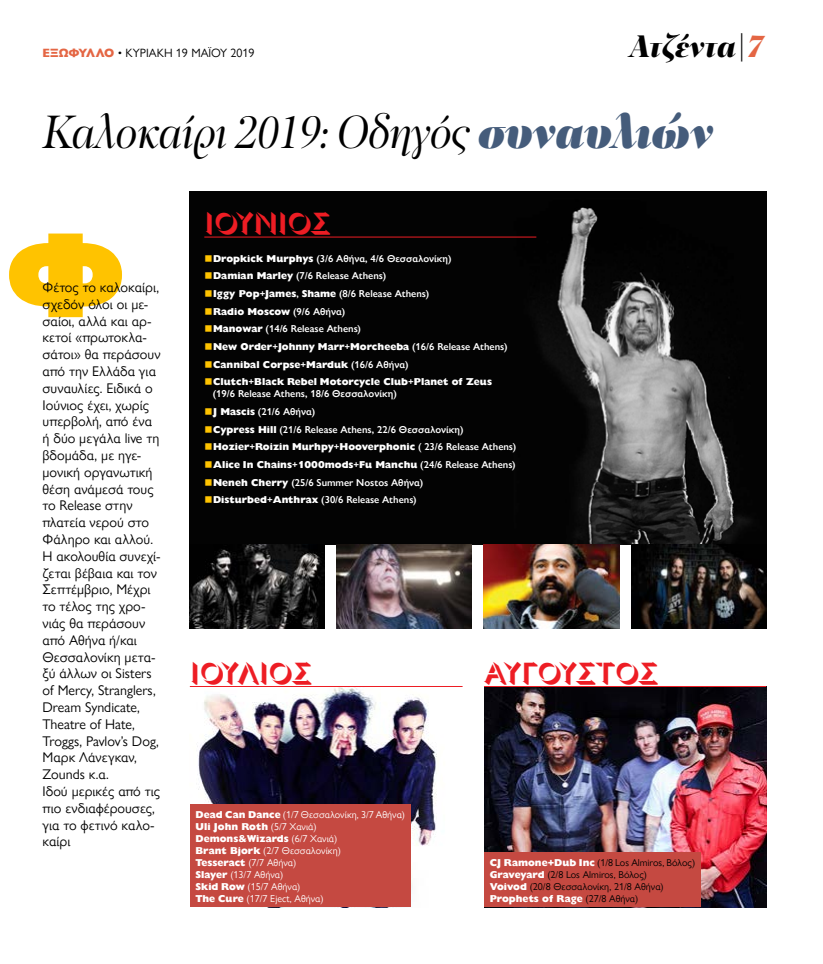
<style>
.page{position:relative;width:823px;height:964px;background:#fff}
.page>*{position:absolute;margin:0;border:0;box-sizing:border-box;transform-origin:0 0}
.t1{font:italic 48px "PF Regal Display Pro";letter-spacing:-.02em;color:#000;scale:.96 1}
.t2{font:italic 900 32px "PF Regal Display Pro";color:#000}
.t3{font:300 30px "Gill Sans Nova Shadowed";letter-spacing:-.015em;color:#ed1d24}
.t4{font:14px/16.8px "Gill Sans Nova";color:#000}
.t5{font:12px "Gill Sans Nova";color:#000}
.t6{font:800 10px/12px "Gill Sans Nova";color:#fff}
.t7{font:600 10px "Gill Sans Nova";color:#fff}
.t8{font:10px/12px "Gill Sans Nova";color:#fff}
.t9{font:10px/12px "Gill Sans Nova";color:#000}
.s1{font-weight:800;color:#e46644}
.s2{color:#e46644}
.s3{font-family:"PF Regal Display Pro U Black";color:#455c7b}
.s4{font-family:"PFDIN Serif";font-weight:900;color:#ffc300}
.s5{font-weight:800}
.s6{font-weight:600}
.s7{font-weight:800;color:#fff}
</style>
<div class="page">
<svg style="left:9px;top:233px;width:113px;height:84px"></svg>
<img style="left:484px;top:687px;width:281px;height:220px">
<img style="left:197px;top:687px;width:240px;height:220px">
<div style="left:484px;top:852px;width:216px;height:55px;background:#c54941"></div>
<div style="left:190px;top:804px;width:220px;height:103px;background:#c54941"></div>
<img style="left:189px;top:192px;width:576px;height:352px">
<hr style="left:204px;top:237px;width:332px;height:1px;background:#ed1d24">
<img style="left:190px;top:544px;width:134px;height:84px">
<img style="left:336px;top:544px;width:135px;height:84px">
<img style="left:483px;top:544px;width:135px;height:84px">
<img style="left:630px;top:544px;width:135px;height:84px">
<hr style="left:190px;top:686px;width:272px;height:1px;background:#ed1d24">
<hr style="left:483px;top:686px;width:282px;height:1px;background:#ed1d24">
<p class="t5" style="left:43px;top:45px;width:213px"><span class="s1">ΕΞΩΦΥΛΛΟ</span> • ΚΥΡΙΑΚΗ 19 ΜΑΪΟΥ 2019</p>
<h2 class="t2" style="left:628px;top:26px;width:137px">Ατζέντα|<span class="s2">7</span></h2>
<h1 class="t1" style="left:43px;top:105px;width:700px">Καλοκαίρι 2019: Οδηγός <span class="s3">συναυλιών</span></h1>
<p class="t4" style="left:43px;top:279px;width:119px">Φέτος το καλοκαίρι, σχεδόν όλοι οι με&shy;σαίοι, αλλά και αρ&shy;κετοί «πρωτοκλα&shy;σάτοι» θα περάσουν από την Ελλάδα για συναυλίες. Ειδικά ο<br>Ιούνιος έχει, χωρίς υπερβολή, από ένα ή δύο μεγάλα live τη βδομάδα, με ηγε&shy;μονική οργανωτική θέση ανάμεσά τους το Release στην πλατεία νερού στο<br>Φάληρο και αλλού.<br>Η ακολουθία συνεχί&shy;ζεται βέβαια και τον<br>Σεπτέμβριο, Μέχρι το τέλος της χρο&shy;νιάς θα περάσουν από Αθήνα ή/και<br>Θεσσαλονίκη μετα&shy;ξύ άλλων οι Sisters of Mercy, Stranglers,<br>Dream Syndicate,<br>Theatre of Hate,<br>Troggs, Pavlov’s Dog,<br>Μαρκ Λάνεγκαν,<br>Zounds κ.α.<br>Ιδού μερικές από τις πιο ενδιαφέρουσες, για το φετινό καλο&shy;καίρι</p>
<h3 class="t3" style="left:204px;top:205px;width:128px">ΙΟΥΝΙΟΣ</h3>
<p class="t7" style="left:204px;top:252px;width:248px"><span class="s4">■</span><span class="s5">Dropkick Murphys</span> (3/6 Αθήνα, 4/6 Θεσσαλονίκη)</p>
<p class="t7" style="left:204px;top:270px;width:183px"><span class="s4">■</span><span class="s5">Damian Marley</span> (7/6 Release Athens)</p>
<p class="t7" style="left:204px;top:287px;width:226px"><span class="s4">■</span><span class="s5">Iggy Pop</span>+<span class="s5">James</span>, <span class="s5">Shame</span> (8/6 Release Athens)</p>
<p class="t6" style="left:204px;top:305px;width:142px"><span class="s4">■</span>Radio Moscow <span class="s6">(9/6 Αθήνα)</span></p>
<p class="t7" style="left:204px;top:323px;width:158px"><span class="s4">■</span><span class="s5">Manowar</span> (14/6 Release Athens)</p>
<p class="t6" style="left:204px;top:340px;width:304px"><span class="s4">■</span>New Order<span class="s6">+</span>Johnny Marr<span class="s6">+</span>Morcheeba <span class="s6">(16/6 Release Athens)</span></p>
<p class="t6" style="left:204px;top:358px;width:205px"><span class="s4">■</span>Cannibal Corpse<span class="s6">+</span>Marduk <span class="s6">(16/6 Αθήνα)</span></p>
<p class="t6" style="left:213px;top:376px;width:280px;text-indent:-8px"><span class="s4">■</span>Clutch<span class="s6">+</span>Black Rebel Motorcycle Club<span class="s6">+</span>Planet of Zeus <span class="s6">(19/6 Release Athens, 18/6 Θεσσαλονίκη)</span></p>
<p class="t7" style="left:204px;top:405px;width:112px"><span class="s4">■</span><span class="s5">J Mascis</span> (21/6 Αθήνα)</p>
<p class="t7" style="left:204px;top:423px;width:260px"><span class="s4">■</span><span class="s5">Cypress Hill</span> (21/6 Release Athens, 22/6 Θεσσαλονίκη)</p>
<p class="t6" style="left:204px;top:441px;width:313px"><span class="s4">■</span>Hozier<span class="s6">+</span>Roizin Murhpy<span class="s6">+</span>Hooverphonic <span class="s6">( 23/6 Release Athens)</span></p>
<p class="t6" style="left:204px;top:458px;width:312px"><span class="s4">■</span>Alice In Chains<span class="s6">+</span>1000mods<span class="s6">+</span>Fu Manchu <span class="s6">(24/6 Release Athens)</span></p>
<p class="t7" style="left:204px;top:476px;width:220px"><span class="s4">■</span><span class="s5">Neneh Cherry</span> (25/6 Summer Nostos Αθήνα)</p>
<p class="t7" style="left:204px;top:494px;width:214px"><span class="s4">■</span><span class="s5">Disturbed</span>+<span class="s5">Anthrax</span> (30/6 Release Athens)</p>
<h3 class="t3" style="left:190px;top:654px;width:123px">ΙΟΥΛΙΟΣ</h3>
<h3 class="t3" style="left:483px;top:654px;width:176px">ΑΥΓΟΥΣΤΟΣ</h3>
<p class="t8" style="left:195px;top:808px;width:211px"><span class="s5">Dead Can Dance</span> (1/7 Θεσσαλονίκη, 3/7 Αθήνα)<br><span class="s5">Uli John Roth</span> (5/7 Χανιά)<br><span class="s5">Demons&amp;Wizards</span> (6/7 Χανιά)<br><span class="s5">Brant Bjork</span> (2/7 Θεσσαλονίκη)<br><span class="s5">Tesseract</span> (7/7 Αθήνα)<br><span class="s5">Slayer</span> (13/7 Αθήνα)<br><span class="s5">Skid Row</span> (15/7 Αθήνα)<br><span class="s5">The Cure</span> (17/7 Eject, Αθήνα)</p>
<p class="t9" style="left:489px;top:856px;width:207px"><span class="s7">CJ Ramone+Dub Inc</span> (1/8 Los Almiros, Βόλος)<br><span class="s7">Graveyard</span> (2/8 Los Almiros, Βόλος)<br><span class="s7">Voivod</span> (20/8 Θεσσαλονίκη, 21/8 Αθήνα)<br><span class="s7">Prophets of Rage</span> (27/8 Αθήνα)</p>
</div>
